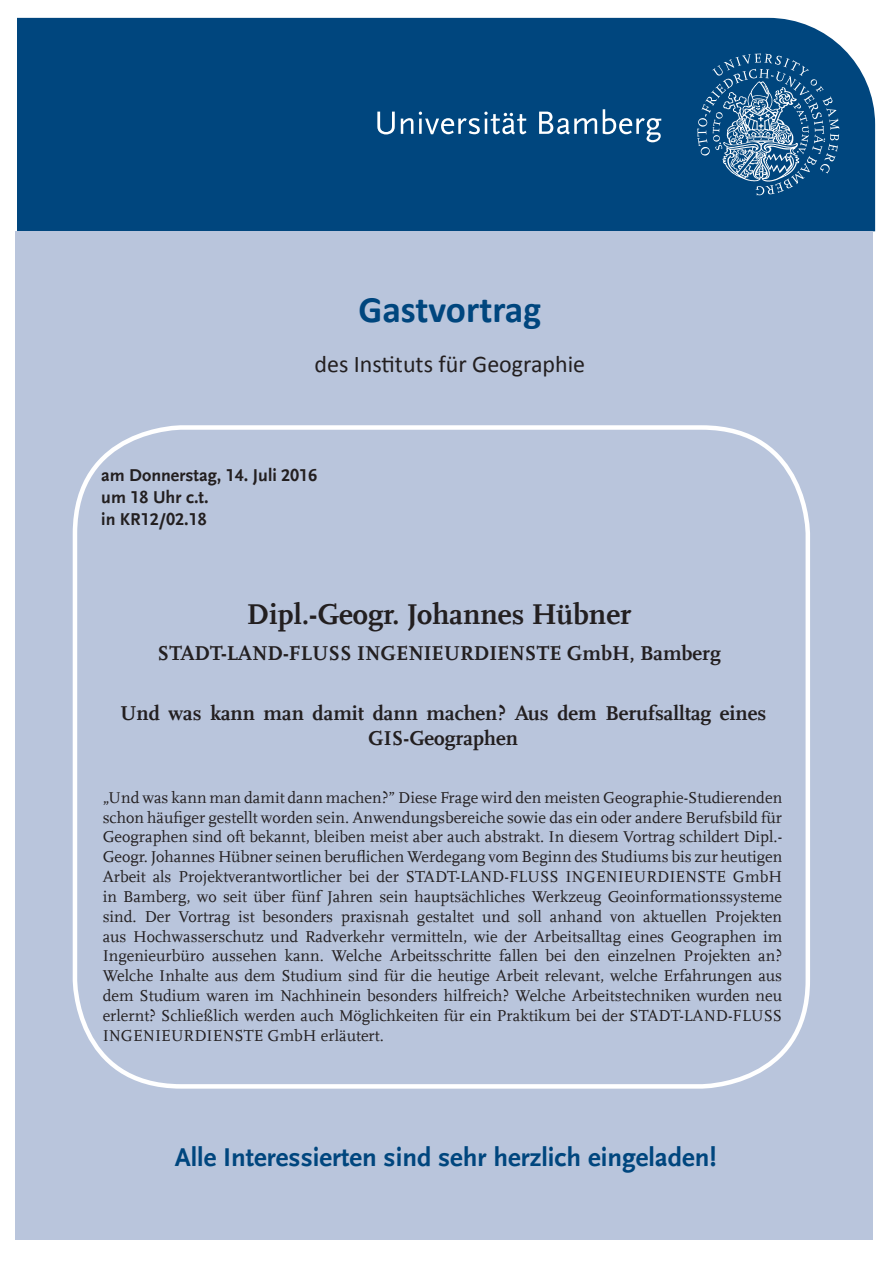
<style>
.page{position:relative;width:893px;height:1263px;background:#fff}
.page>*{position:absolute;margin:0;border:0;box-sizing:border-box;transform-origin:0 0}
.t1{font:700 37.5px "Calibri";color:#00467e}
.t2{font:700 30px "UB Scala";color:#231f20}
.t3{font:700 27px "UB Scala Sans";color:#00467e}
.t4{font:24px "Calibri";color:#231f20}
.t5{font:700 21px/25.2px "UB Scala";color:#231f20;text-align:center}
.t6{font:700 18px "UB Scala Sans";color:#231f20}
.t7{font:16.5px/19.8px "UB Scala";color:#231f20;text-align:justify}
</style>
<div class="page">
<div style="left:18px;top:18px;width:857px;height:213px;background:#00467e"></div>
<svg style="left:697px;top:53px;width:142px;height:142px;background:#2b6593"></svg>
<svg style="left:377px;top:112px;width:18px;height:22px"></svg>
<svg style="left:401px;top:118px;width:12px;height:16px"></svg>
<svg style="left:419px;top:112px;width:107px;height:22px"></svg>
<svg style="left:539px;top:112px;width:58px;height:22px"></svg>
<svg style="left:603px;top:109px;width:58px;height:33px;background:#3a709b"></svg>
<div style="left:16px;top:231px;width:857px;height:1008px;background:#b9c5dc"></div>
<div style="left:73px;top:425px;width:737px;height:664px;border:4px solid #fff;border-radius:106px"></div>
<p class="t1" style="left:359px;top:285px;width:184px">Gastvortrag</p>
<p class="t4" style="left:314px;top:349px;width:272px">des Instituts für Geographie</p>
<p class="t6" style="left:101px;top:465px;width:218px">am Donnerstag, 14. Juli 2016</p>
<p class="t6" style="left:101px;top:487px;width:109px">um 18 Uhr c.t.</p>
<p class="t6" style="left:101px;top:508px;width:107px">in KR12/02.18</p>
<p class="t2" style="left:247px;top:596px;width:386px">Dipl.-Geogr. Johannes Hübner</p>
<p class="t5" style="left:158px;top:640px;width:565px">STADT-LAND-FLUSS INGENIEURDIENSTE GmbH, Bamberg</p>
<p class="t5" style="left:120px;top:700px;width:648px">Und was kann man damit dann machen? Aus dem Berufsalltag eines<br>GIS-Geographen</p>
<p class="t7" style="left:103px;top:787px;width:681px">„Und was kann man damit dann machen?” Diese Frage wird den meisten Geographie-Studierenden schon häufiger gestellt worden sein. Anwendungsbereiche sowie das ein oder andere Berufsbild für Geographen sind oft bekannt, bleiben meist aber auch abstrakt. In diesem Vortrag schildert Dipl.- Geogr. Johannes Hübner seinen beruflichen Werdegang vom Beginn des Studiums bis zur heutigen Arbeit als Projektverantwortlicher bei der STADT-LAND-FLUSS INGENIEURDIENSTE GmbH in Bamberg, wo seit über fünf Jahren sein hauptsächliches Werkzeug Geoinformationssysteme sind. Der Vortrag ist besonders praxisnah gestaltet und soll anhand von aktuellen Projekten aus Hochwasserschutz und Radverkehr vermitteln, wie der Arbeitsalltag eines Geographen im Ingenieurbüro aussehen kann. Welche Arbeitsschritte fallen bei den einzelnen Projekten an?<br>Welche Inhalte aus dem Studium sind für die heutige Arbeit relevant, welche Erfahrungen aus dem Studium waren im Nachhinein besonders hilfreich? Welche Arbeitstechniken wurden neu erlernt? Schließlich werden auch Möglichkeiten für ein Praktikum bei der STADT-LAND-FLUSS INGENIEURDIENSTE GmbH erläutert.</p>
<p class="t3" style="left:175px;top:1142px;width:543px">Alle Interessierten sind sehr herzlich eingeladen!</p>
</div>
